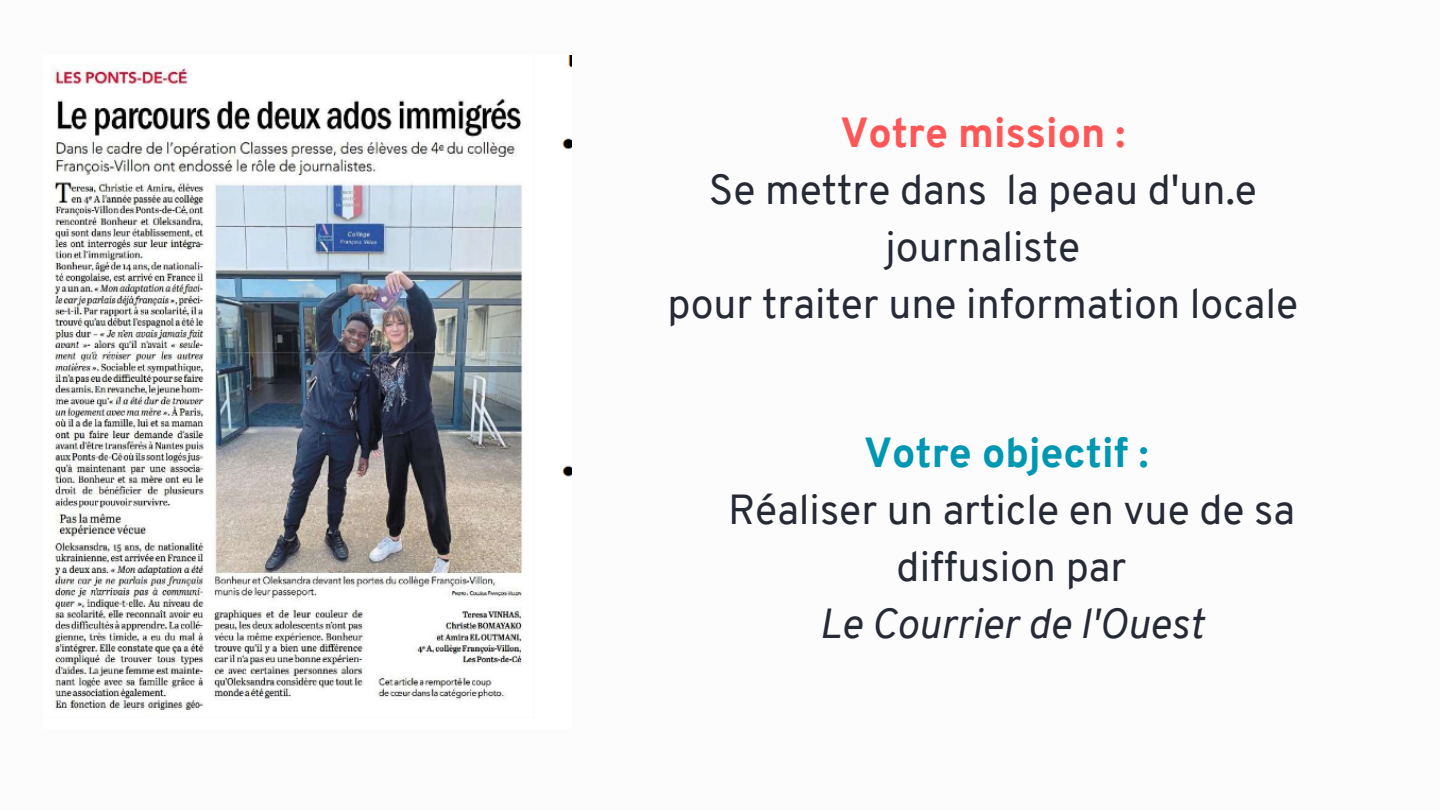
<style>
.page{position:relative;width:1440px;height:810px;background:#fff}
.page>*{position:absolute;margin:0;border:0;box-sizing:border-box;transform-origin:0 0}
.t1{font:41px/57px "Overpass";color:#262a35;text-align:center}
.t2{font:italic 41px "Overpass";color:#262a35}
.t3{font:800 41px "Overpass";color:#0097b2}
.t4{font:800 41px "Overpass";color:#ff5757}
</style>
<div class="page">
<img style="left:52px;top:55px;width:519px;height:655px">
<p class="t4" style="left:840px;top:117px;width:287px">Votre mission :</p>
<p class="t1" style="left:709px;top:166px;width:550px">Se mettre dans la peau d'un.e journaliste</p>
<p class="t1" style="left:668px;top:280px;width:632px">pour traiter une information locale</p>
<p class="t3" style="left:864px;top:436px;width:286px">Votre objectif :</p>
<p class="t1" style="left:728px;top:485px;width:568px">Réaliser un article en vue de sa diffusion par</p>
<p class="t2" style="left:819px;top:607px;width:386px">Le Courrier de l'Ouest</p>
</div>
